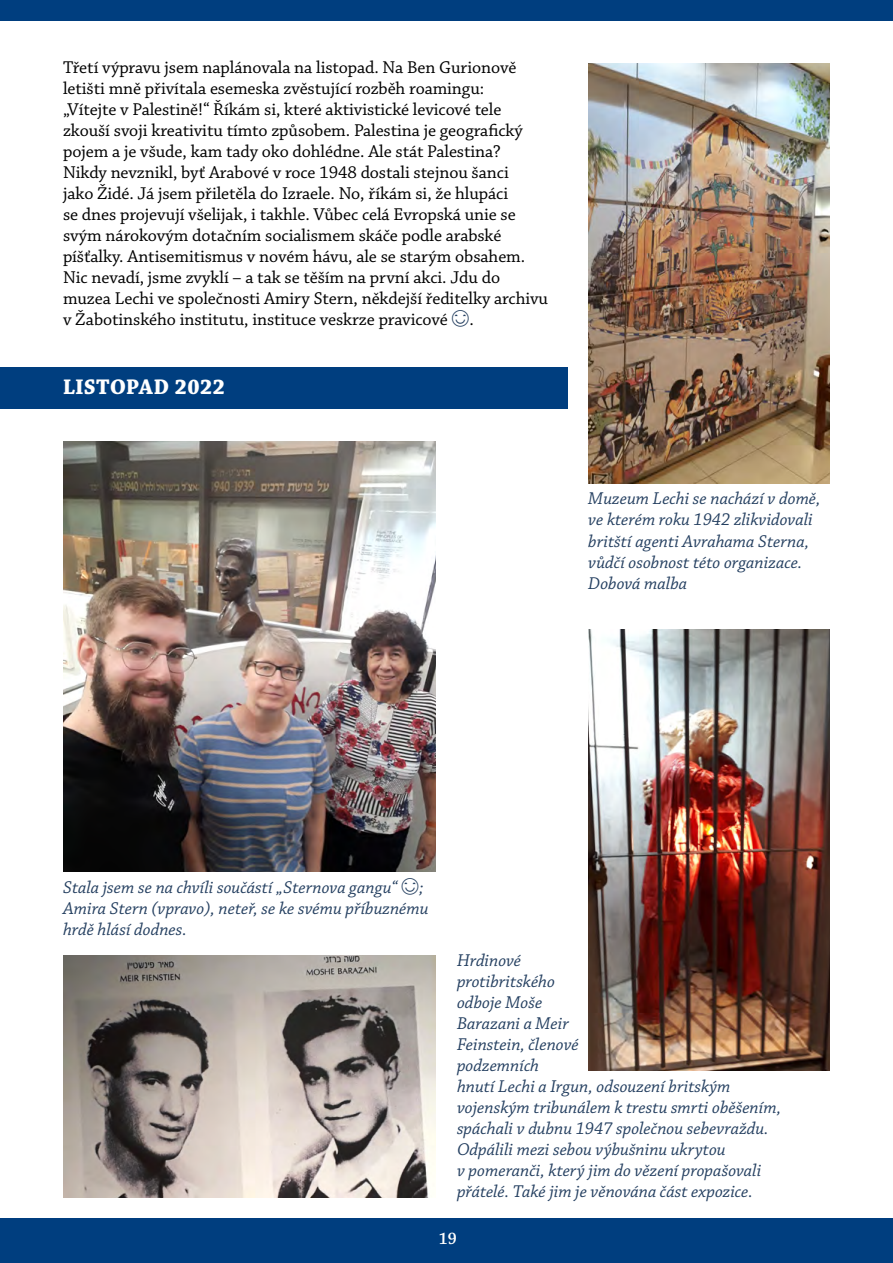
<style>
.page{position:relative;width:893px;height:1263px;background:#fff}
.page>*{position:absolute;margin:0;border:0;box-sizing:border-box;transform-origin:0 0}
.t1{font:22.5px "Chaparral Pro Bold Subh";letter-spacing:.025em;color:#fff}
.t2{font:18px/21px "Chaparral Pro";letter-spacing:-.005em;color:#000}
.popis_foto{font:italic 18px/21px "Chaparral Pro";color:#243f60}
.t3{font:18px "Chaparral Pro Semibold Disp";color:#fff}
</style>
<div class="page">
<div style="left:0;top:1218px;width:893px;height:45px;background:#003e7f"></div>
<div style="left:0;top:0;width:893px;height:21px;background:#003e7f"></div>
<div style="left:0;top:367px;width:567px;height:41px;background:#003e7f"></div>
<img style="left:588px;top:63px;width:242px;height:420px">
<img style="left:63px;top:441px;width:373px;height:431px">
<img style="left:63px;top:955px;width:373px;height:242px">
<img style="left:588px;top:630px;width:242px;height:440px">
<p class="t2" style="left:63px;top:58px;width:487px">Třetí výpravu jsem naplánovala na listopad. Na Ben Gurionově letišti mně přivítala esemeska zvěstující rozběh roamingu:<br>„Vítejte v Palestině!“ Říkám si, které aktivistické levicové tele zkouší svoji kreativitu tímto způsobem. Palestina je geografický pojem a je všude, kam tady oko dohlédne. Ale stát Palestina?<br>Nikdy nevznikl, byť Arabové v roce 1948 dostali stejnou šanci<br>jako Židé. Já jsem přiletěla do Izraele. No, říkám si, že hlupáci<br>se dnes projevují všelijak, i takhle. Vůbec celá Evropská unie se svým nárokovým dotačním socialismem skáče podle arabské píšťalky. Antisemitismus v novém hávu, ale se starým obsahem.<br>Nic nevadí, jsme zvyklí – a tak se těším na první akci. Jdu do muzea Lechi ve společnosti Amiry Stern, někdejší ředitelky archivu v Žabotinského institutu, instituce veskrze pravicové .</p>
<p class="t1" style="left:63px;top:375px;width:164px">LISTOPAD 2022</p>
<p class="popis_foto" style="left:588px;top:489px;width:234px">Muzeum Lechi se nachází v domě, ve kterém roku 1942 zlikvidovali britští agenti Avrahama Sterna, vůdčí osobnost této organizace.<br>Dobová malba</p>
<p class="popis_foto" style="left:63px;top:878px;width:367px">Stala jsem se na chvíli součástí „Sternova gangu“ ;<br>Amira Stern (vpravo), neteř, se ke svému příbuznému hrdě hlásí dodnes.</p>
<p class="popis_foto" style="left:457px;top:951px;width:326px">Hrdinové<br>protibritského<br>odboje Moše<br>Barazani a Meir<br>Feinstein, členové<br>podzemních<br>hnutí Lechi a Irgun, odsouzení britským vojenským tribunálem k trestu smrti oběšením, spáchali v dubnu 1947 společnou sebevraždu.<br>Odpálili mezi sebou výbušninu ukrytou<br>v pomeranči, který jim do vězení propašovali přátelé. Také jim je věnována část expozice.</p>
<p class="t3" style="left:439px;top:1229px;width:19px">19</p>
</div>
